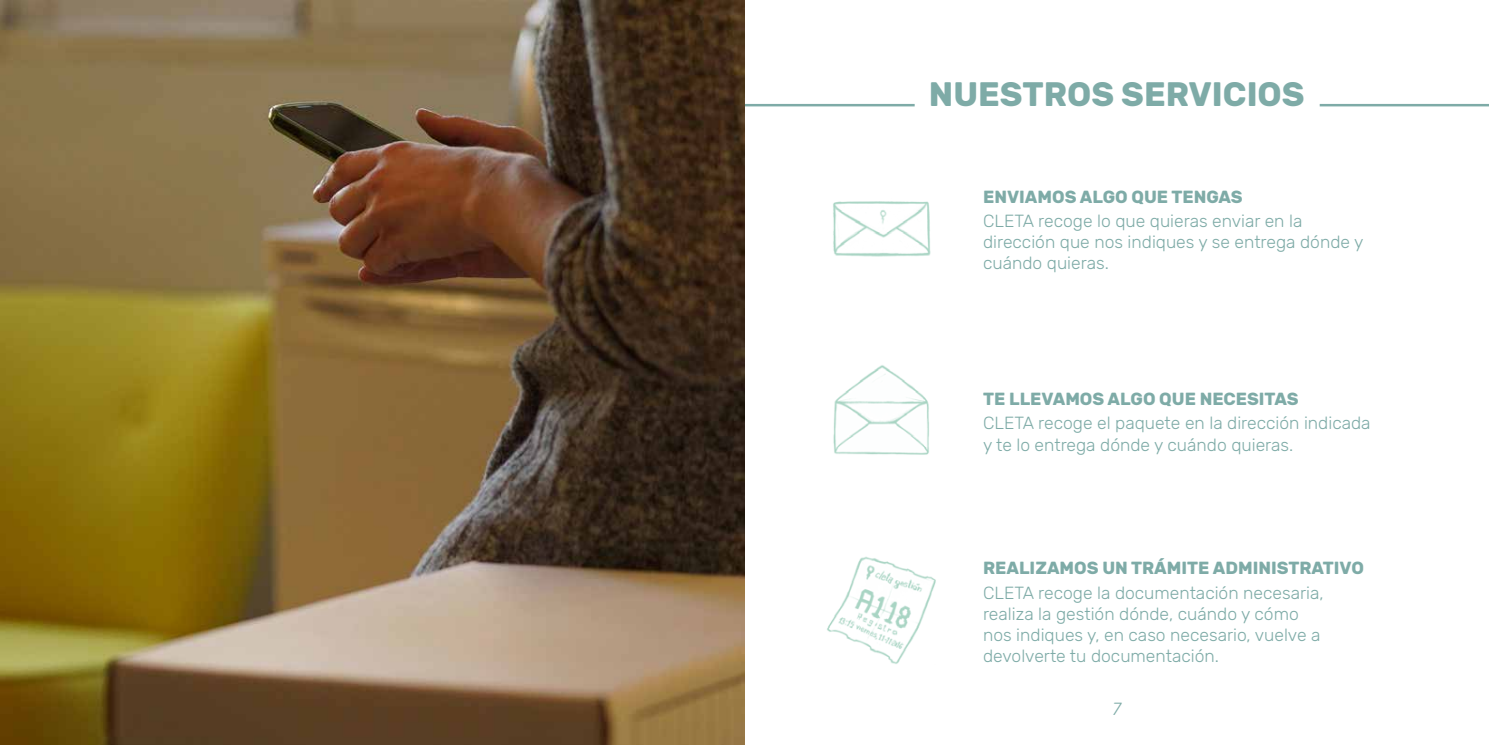
<style>
.page{position:relative;width:1489px;height:745px;background:#fff}
.page>*{position:absolute;margin:0;border:0;box-sizing:border-box;transform-origin:0 0}
.t1{font:700 33.75px "Rubik";color:#7eaba7}
.t2{font:300 17.5px/21px "Rubik";color:#7eaba7}
.t3{font:700 17.5px "Rubik";color:#7eaba7}
.t4{font:italic 300 17.5px "Rubik";color:#7eaba7}
</style>
<div class="page">
<hr style="left:744px;top:104px;width:170px;height:2px;background:#7eaba7">
<hr style="left:1319px;top:104px;width:169px;height:2px;background:#7eaba7">
<img style="left:833px;top:201px;width:98px;height:56px">
<img style="left:833px;top:365px;width:96px;height:90px">
<img style="left:827px;top:556px;width:109px;height:108px">
<img style="left:0;top:0;width:744px;height:744px">
<h1 class="t1" style="left:928px;top:75px;width:377px">NUESTROS SERVICIOS</h1>
<p class="t3" style="left:983px;top:186px;width:261px">ENVIAMOS ALGO QUE TENGAS</p>
<p class="t2" style="left:983px;top:211px;width:382px">CLETA recoge lo que quieras enviar en la dirección que nos indiques y se entrega dónde y cuándo quieras.</p>
<p class="t3" style="left:983px;top:388px;width:317px">TE LLEVAMOS ALGO QUE NECESITAS</p>
<p class="t2" style="left:983px;top:413px;width:389px">CLETA recoge el paquete en la dirección indicada y te lo entrega dónde y cuándo quieras.</p>
<p class="t3" style="left:983px;top:557px;width:382px">REALIZAMOS UN TRÁMITE ADMINISTRATIVO</p>
<p class="t2" style="left:983px;top:582px;width:342px">CLETA recoge la documentación necesaria, realiza la gestión dónde, cuándo y cómo nos indiques y, en caso necesario, vuelve a devolverte tu documentación.</p>
<p class="t4" style="left:1112px;top:698px;width:10px">7</p>
</div>
